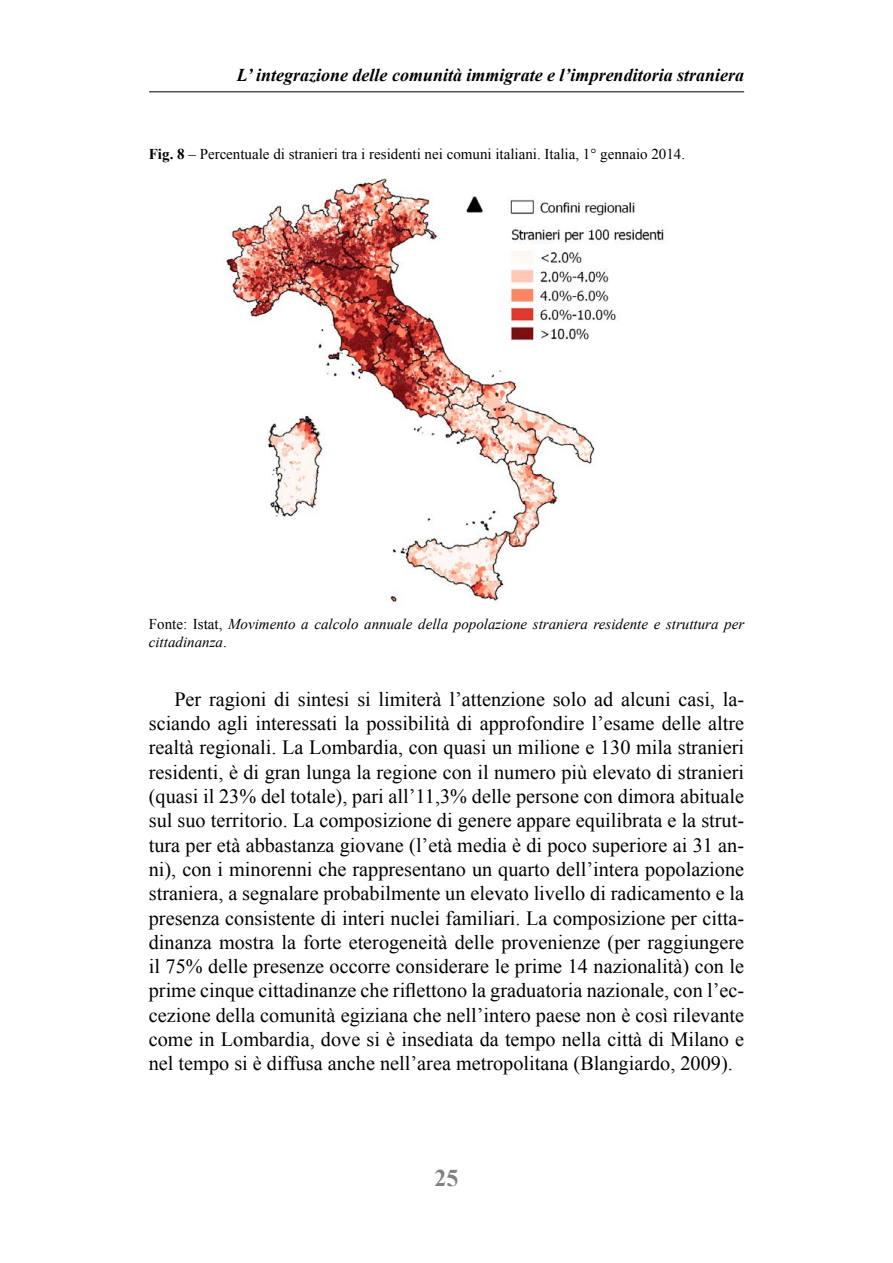
<style>
.page{position:relative;width:893px;height:1263px;background:#fff}
.page>*{position:absolute;margin:0;border:0;box-sizing:border-box;transform-origin:0 0}
.t1{font:700 24px "Times New Roman";color:#808285}
.t2{font:20.25px/24.3px "Times New Roman";color:#000;text-align:justify}
.t3{font:italic 700 18px "Times New Roman";color:#000}
.t4{font:italic 15px/18px "Times New Roman";color:#000}
.t5{font:15px "Times New Roman";color:#000}
.s1{font-weight:700}
.s2{font-style:normal}
</style>
<div class="page">
<hr style="left:149px;top:91px;width:595px;height:1px;background:#000">
<img style="left:224px;top:178px;width:440px;height:426px">
<p class="t3" style="left:237px;top:62px;width:509px">L’ integrazione delle comunità immigrate e l’imprenditoria straniera</p>
<p class="t5" style="left:149px;top:144px;width:538px"><span class="s1">Fig. 8</span> – Percentuale di stranieri tra i residenti nei comuni italiani. Italia, 1° gennaio 2014.</p>
<p class="t4" style="left:149px;top:614px;width:597px"><span class="s2">Fonte: Istat,</span> Movimento a calcolo annuale della popolazione straniera residente e struttura per cittadinanza<span class="s2">.</span></p>
<p class="t2" style="left:149px;top:686px;width:597px;text-indent:26px">Per ragioni di sintesi si limiterà l’attenzione solo ad alcuni casi, la&shy;sciando agli interessati la possibilità di approfondire l’esame delle altre realtà regionali. La Lombardia, con quasi un milione e 130 mila stranieri residenti, è di gran lunga la regione con il numero più elevato di stranieri (quasi il 23% del totale), pari all’11,3% delle persone con dimora abituale sul suo territorio. La composizione di genere appare equilibrata e la strut&shy;tura per età abbastanza giovane (l’età media è di poco superiore ai 31 an&shy;ni), con i minorenni che rappresentano un quarto dell’intera popolazione straniera, a segnalare probabilmente un elevato livello di radicamento e la presenza consistente di interi nuclei familiari. La composizione per citta&shy;dinanza mostra la forte eterogeneità delle provenienze (per raggiungere il 75% delle presenze occorre considerare le prime 14 nazionalità) con le prime cinque cittadinanze che riflettono la graduatoria nazionale, con l’ec&shy;cezione della comunità egiziana che nell’intero paese non è così rilevante come in Lombardia, dove si è insediata da tempo nella città di Milano e nel tempo si è diffusa anche nell’area metropolitana (Blangiardo, 2009).</p>
<p class="t1" style="left:434px;top:1161px;width:25px">25</p>
</div>
